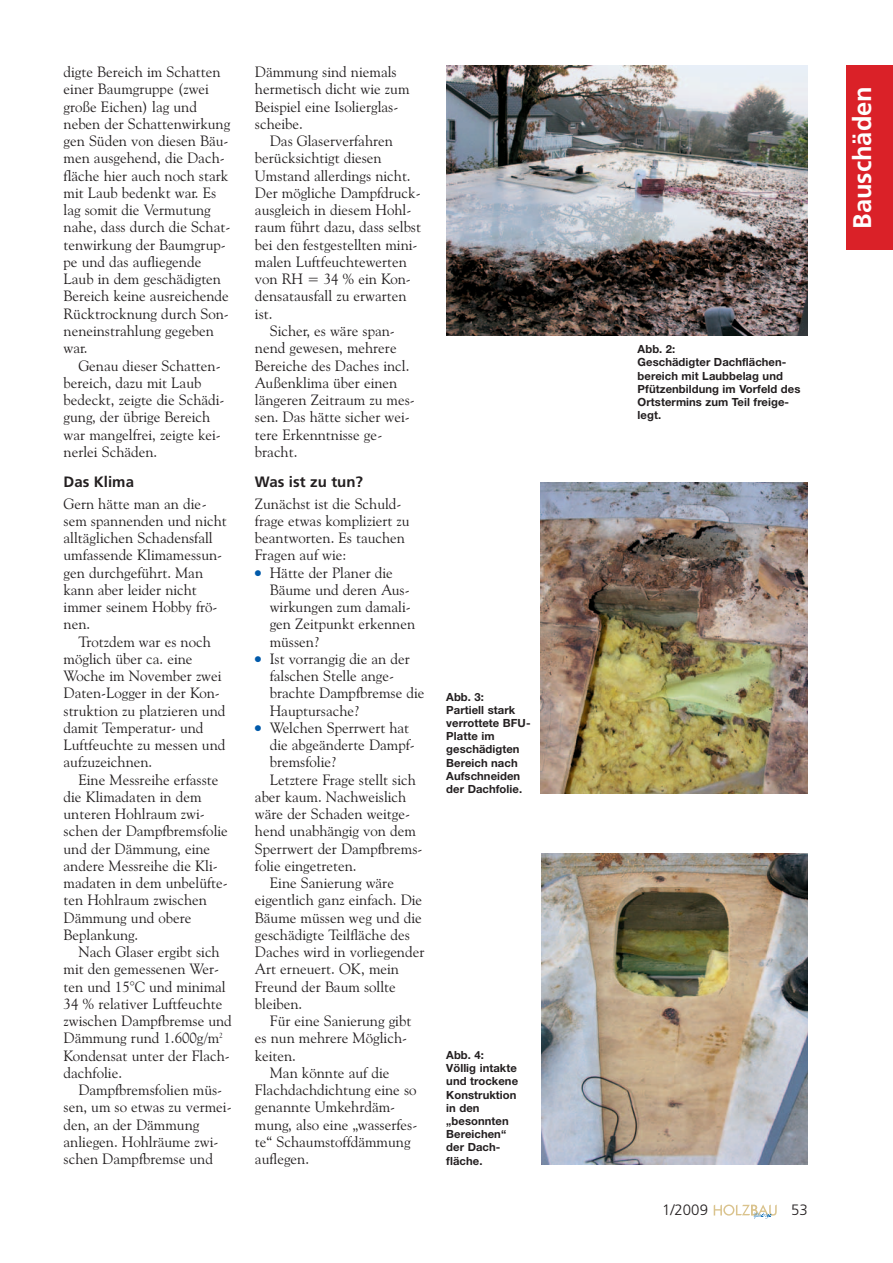
<style>
.page{position:relative;width:893px;height:1263px;background:#fff}
.page>*{position:absolute;margin:0;border:0;box-sizing:border-box;transform-origin:0 0}
.t1{font:700 25.5px "Frutiger";color:#fff}
.t2{font:15px/17.2px "Goudy Old Style BT";color:#231f20}
.t3{font:700 15px "Frutiger";color:#231f20}
.t4{font:300 15px "Frutiger";color:#231f20}
.t5{font:700 11.25px/13.2px "Helvetica Neue";letter-spacing:.005em;color:#231f20}
.s1{color:#015aaa}
</style>
<div class="page">
<svg style="left:714px;top:1204px;width:63px;height:15px"></svg>
<div style="left:846px;top:65px;width:47px;height:185px;background:#da2128"></div>
<img style="left:446px;top:65px;width:362px;height:271px">
<img style="left:541px;top:483px;width:267px;height:310px">
<img style="left:542px;top:853px;width:266px;height:311px">
<p class="t2" style="left:64px;top:64px;width:168px">digte Bereich im Schatten einer Baumgruppe (zwei große Eichen) lag und neben der Schattenwirkung gen Süden von diesen Bäu&shy;men ausgehend, die Dach&shy;fläche hier auch noch stark mit Laub bedenkt war. Es lag somit die Vermutung nahe, dass durch die Schat&shy;tenwirkung der Baumgrup&shy;pe und das aufliegende<br>Laub in dem geschädigten<br>Bereich keine ausreichende<br>Rücktrocknung durch Son&shy;neneinstrahlung gegeben war.</p>
<p class="t2" style="left:64px;top:358px;width:163px;text-indent:15px">Genau dieser Schatten&shy;bereich, dazu mit Laub bedeckt, zeigte die Schädi&shy;gung, der übrige Bereich war mangelfrei, zeigte kei&shy;nerlei Schäden.</p>
<p class="t3" style="left:64px;top:475px;width:72px">Das Klima</p>
<p class="t2" style="left:64px;top:496px;width:165px">Gern hätte man an die&shy;sem spannenden und nicht alltäglichen Schadensfall umfassende Klimamessun&shy;gen durchgeführt. Man kann aber leider nicht immer seinem Hobby frö&shy;nen.</p>
<p class="t2" style="left:64px;top:634px;width:163px;text-indent:15px">Trotzdem war es noch möglich über ca. eine<br>Woche im November zwei<br>Daten-Logger in der Kon&shy;struktion zu platzieren und damit Temperatur- und<br>Luftfeuchte zu messen und aufzuzeichnen.</p>
<p class="t2" style="left:64px;top:772px;width:166px;text-indent:15px">Eine Messreihe erfasste die Klimadaten in dem unteren Hohlraum zwi&shy;schen der Dampfbremsfolie und der Dämmung, eine andere Messreihe die Kli&shy;madaten in dem unbelüfte&shy;ten Hohlraum zwischen<br>Dämmung und obere<br>Beplankung.</p>
<p class="t2" style="left:64px;top:944px;width:170px;text-indent:15px">Nach Glaser ergibt sich mit den gemessenen Wer&shy;ten und 15°C und minimal<br>34 % relativer Luftfeuchte zwischen Dampfbremse und<br>Dämmung rund 1.600g/m<sup>2<br></sup>Kondensat unter der Flach&shy;dachfolie.</p>
<p class="t2" style="left:64px;top:1082px;width:170px;text-indent:15px">Dampfbremsfolien müs&shy;sen, um so etwas zu vermei&shy;den, an der Dämmung anliegen. Hohlräume zwi&shy;schen Dampfbremse und</p>
<p class="t2" style="left:255px;top:64px;width:156px">Dämmung sind niemals hermetisch dicht wie zum<br>Beispiel eine Isolierglas&shy;scheibe.</p>
<p class="t2" style="left:270px;top:133px;width:125px">Das Glaserverfahren</p>
<p class="t2" style="left:255px;top:151px;width:128px">berücksichtigt diesen</p>
<p class="t2" style="left:255px;top:168px;width:157px">Umstand allerdings nicht.</p>
<p class="t2" style="left:255px;top:185px;width:167px">Der mögliche Dampfdruck-</p>
<p class="t2" style="left:255px;top:202px;width:158px">ausgleich in diesem Hohl-</p>
<p class="t2" style="left:255px;top:220px;width:168px">raum führt dazu, dass selbst</p>
<p class="t2" style="left:255px;top:237px;width:164px">bei den festgestellten mini-</p>
<p class="t2" style="left:255px;top:254px;width:154px">malen Luftfeuchtewerten</p>
<p class="t2" style="left:255px;top:271px;width:157px">von RH = 34 % ein Kon-</p>
<p class="t2" style="left:255px;top:289px;width:153px">densatausfall zu erwarten</p>
<p class="t2" style="left:255px;top:306px;width:19px">ist.</p>
<p class="t2" style="left:270px;top:323px;width:127px">Sicher, es wäre span-</p>
<p class="t2" style="left:255px;top:340px;width:143px">nend gewesen, mehrere</p>
<p class="t2" style="left:255px;top:358px;width:156px">Bereiche des Daches incl.</p>
<p class="t2" style="left:255px;top:375px;width:144px">Außenklima über einen</p>
<p class="t2" style="left:255px;top:392px;width:161px">längeren Zeitraum zu mes-</p>
<p class="t2" style="left:255px;top:409px;width:156px">sen. Das hätte sicher wei-</p>
<p class="t2" style="left:255px;top:427px;width:129px">tere Erkenntnisse ge-</p>
<p class="t2" style="left:255px;top:444px;width:44px">bracht.</p>
<p class="t3" style="left:255px;top:475px;width:110px">Was ist zu tun?</p>
<p class="t2" style="left:255px;top:496px;width:156px">Zunächst ist die Schuld&shy;frage etwas kompliziert zu beantworten. Es tauchen<br>Fragen auf wie:</p>
<p class="t2" style="left:270px;top:565px;width:147px;text-indent:-15px"><span class="s1">●</span> Hätte der Planer die<br>Bäume und deren Aus&shy;wirkungen zum damali&shy;gen Zeitpunkt erkennen müssen?</p>
<p class="t2" style="left:270px;top:651px;width:156px;text-indent:-15px"><span class="s1">●</span> Ist vorrangig die an der falschen Stelle ange&shy;brachte Dampfbremse die<br>Hauptursache?</p>
<p class="t2" style="left:255px;top:720px;width:156px"><span class="s1">●</span> Welchen Sperrwert hat</p>
<p class="t2" style="left:270px;top:737px;width:147px">die abgeänderte Dampf-</p>
<p class="t2" style="left:270px;top:754px;width:68px">bremsfolie?</p>
<p class="t2" style="left:270px;top:772px;width:148px">Letztere Frage stellt sich</p>
<p class="t2" style="left:255px;top:789px;width:153px">aber kaum. Nachweislich</p>
<p class="t2" style="left:255px;top:806px;width:157px">wäre der Schaden weitge-</p>
<p class="t2" style="left:255px;top:823px;width:163px">hend unabhängig von dem</p>
<p class="t2" style="left:255px;top:841px;width:169px">Sperrwert der Dampfbrems-</p>
<p class="t2" style="left:255px;top:858px;width:103px">folie eingetreten.</p>
<p class="t2" style="left:270px;top:875px;width:126px">Eine Sanierung wäre</p>
<p class="t2" style="left:255px;top:892px;width:169px">eigentlich ganz einfach. Die</p>
<p class="t2" style="left:255px;top:910px;width:168px">Bäume müssen weg und die</p>
<p class="t2" style="left:255px;top:927px;width:156px">geschädigte Teilfläche des</p>
<p class="t2" style="left:255px;top:944px;width:171px">Daches wird in vorliegender</p>
<p class="t2" style="left:255px;top:961px;width:146px">Art erneuert. OK, mein</p>
<p class="t2" style="left:255px;top:979px;width:142px">Freund der Baum sollte</p>
<p class="t2" style="left:255px;top:996px;width:49px">bleiben.</p>
<p class="t2" style="left:270px;top:1013px;width:143px">Für eine Sanierung gibt</p>
<p class="t2" style="left:255px;top:1030px;width:154px">es nun mehrere Möglich-</p>
<p class="t2" style="left:255px;top:1048px;width:43px">keiten.</p>
<p class="t2" style="left:270px;top:1065px;width:121px">Man könnte auf die</p>
<p class="t2" style="left:255px;top:1082px;width:163px">Flachdachdichtung eine so</p>
<p class="t2" style="left:255px;top:1099px;width:142px">genannte Umkehrdäm-</p>
<p class="t2" style="left:255px;top:1117px;width:164px">mung, also eine „wasserfes-</p>
<p class="t2" style="left:255px;top:1134px;width:157px">te“ Schaumstoffdämmung</p>
<p class="t2" style="left:255px;top:1151px;width:56px">auflegen.</p>
<p class="t5" style="left:446px;top:691px;width:86px">Abb. 3:<br>Partiell stark verrottete BFU-<br>Platte im geschädigten<br>Bereich nach<br>Aufschneiden der Dachfolie.</p>
<p class="t5" style="left:446px;top:1049px;width:73px">Abb. 4:<br>Völlig intakte und trockene<br>Konstruktion in den „besonnten<br>Bereichen“ der Dach&shy;fläche.</p>
<p class="t5" style="left:638px;top:343px;width:164px">Abb. 2:<br>Geschädigter Dachflächen&shy;bereich mit Laubbelag und<br>Pfützenbildung im Vorfeld des<br>Ortstermins zum Teil freige&shy;legt.</p>
<h1 class="t1" style="left:852px;top:229px;width:145px;rotate:-90deg">Bauschäden</h1>
<p class="t4" style="left:662px;top:1204px;width:47px">1/2009</p>
<p class="t4" style="left:791px;top:1204px;width:18px">53</p>
</div>
